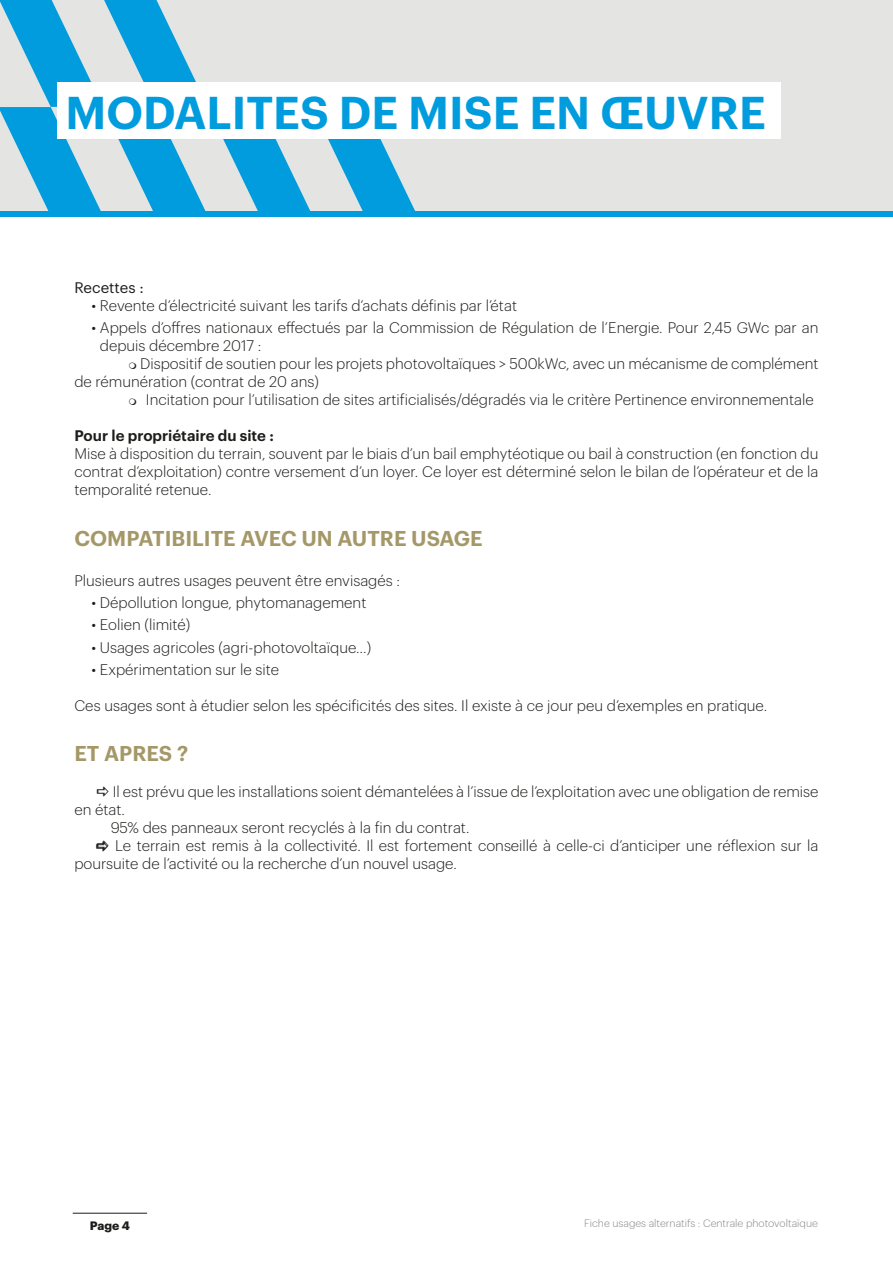
<style>
.page{position:relative;width:893px;height:1263px;background:#fff}
.page>*{position:absolute;margin:0;border:0;box-sizing:border-box;transform-origin:0 0}
.t1{font:600 45px "Graphik";color:#009cdd}
.t2{font:600 21px "Graphik";color:#a59868}
.Style_de_paragraphe{font:300 15px/18px "Graphik";color:#1d1d1b}
.Style_de_paragraphe-2{font:600 15px "Graphik";color:#1d1d1b}
.Style_de_paragraphe-3{font:15px "Graphik";color:#1d1d1b}
.t3{font:700 12px "Graphik";color:#1d1d1b}
.t4{font:300 10.5px "Graphik";color:#878787}
</style>
<div class="page">
<div style="left:0;top:0;width:893px;height:211px;background:#e4e4e3"></div>
<svg style="left:0;top:0;width:417px;height:212px"></svg>
<hr style="left:73px;top:1213px;width:74px;height:1px;background:#1d1d1b">
<div style="left:0;top:212px;width:893px;height:5px;background:#009cdd"></div>
<div style="left:57px;top:83px;width:724px;height:56px;background:#fff"></div>
<p class="t1" style="left:66px;top:78px;width:702px">MODALITES DE MISE EN ŒUVRE</p>
<p class="Style_de_paragraphe-3" style="left:74px;top:276px;width:71px">Recettes :</p>
<p class="Style_de_paragraphe" style="left:91px;top:295px;width:427px">• Revente d’électricité suivant les tarifs d’achats définis par l’état</p>
<p class="Style_de_paragraphe" style="left:100px;top:318px;width:720px;text-indent:-9px">• Appels d’offres nationaux effectués par la Commission de Régulation de l’Energie. Pour 2,45 GWc par an depuis décembre 2017 :</p>
<p class="Style_de_paragraphe" style="left:74px;top:354px;width:746px;text-indent:66px">Dispositif de soutien pour les projets photovoltaïques &gt; 500kWc, avec un mécanisme de complément de rémunération (contrat de 20 ans)</p>
<p class="Style_de_paragraphe" style="left:146px;top:390px;width:669px">Incitation pour l’utilisation de sites artificialisés/dégradés via le critère Pertinence environnementale</p>
<p class="Style_de_paragraphe-2" style="left:74px;top:424px;width:201px">Pour le propriétaire du site :</p>
<p class="Style_de_paragraphe" style="left:74px;top:444px;width:746px;text-align:justify">Mise à disposition du terrain, souvent par le biais d’un bail emphytéotique ou bail à construction (en fonction du contrat d’exploitation) contre versement d’un loyer. Ce loyer est déterminé selon le bilan de l’opérateur et de la temporalité retenue.</p>
<p class="t2" style="left:74px;top:522px;width:410px">COMPATIBILITE AVEC UN AUTRE USAGE</p>
<p class="Style_de_paragraphe" style="left:74px;top:570px;width:327px">Plusieurs autres usages peuvent être envisagés :</p>
<p class="Style_de_paragraphe" style="left:91px;top:592px;width:276px">• Dépollution longue, phytomanagement</p>
<p class="Style_de_paragraphe" style="left:91px;top:615px;width:100px">• Eolien (limité)</p>
<p class="Style_de_paragraphe" style="left:91px;top:637px;width:281px">• Usages agricoles (agri-photovoltaïque…)</p>
<p class="Style_de_paragraphe" style="left:91px;top:659px;width:189px">• Expérimentation sur le site</p>
<p class="Style_de_paragraphe" style="left:74px;top:695px;width:694px">Ces usages sont à étudier selon les spécificités des sites. Il existe à ce jour peu d’exemples en pratique.</p>
<p class="t2" style="left:74px;top:738px;width:115px">ET APRES ?</p>
<p class="Style_de_paragraphe" style="left:74px;top:782px;width:746px;text-indent:38px">Il est prévu que les installations soient démantelées à l’issue de l’exploitation avec une obligation de remise en état.</p>
<p class="Style_de_paragraphe" style="left:111px;top:818px;width:360px">95% des panneaux seront recyclés à la fin du contrat.</p>
<p class="Style_de_paragraphe" style="left:74px;top:836px;width:746px;text-indent:41px">Le terrain est remis à la collectivité. Il est fortement conseillé à celle-ci d’anticiper une réflexion sur la poursuite de l’activité ou la recherche d’un nouvel usage.</p>
<p class="t3" style="left:90px;top:1216px;width:41px">Page 4</p>
<p class="t4" style="left:584px;top:1216px;width:235px">Fiche usages alternatifs : Centrale photovoltaïque</p>
</div>
